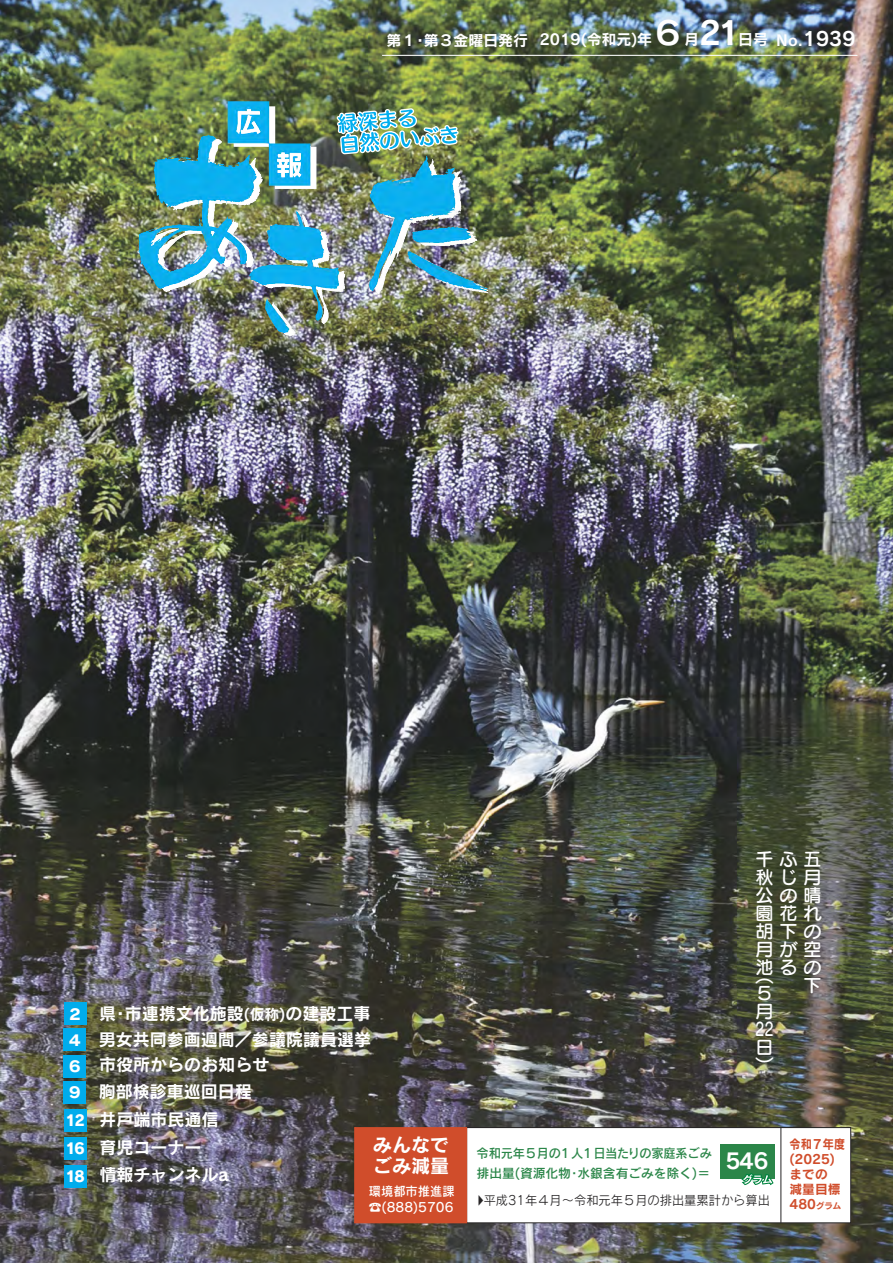
<style>
.page{position:relative;width:893px;height:1263px;background:#fff}
.page>*{position:absolute;margin:0;border:0;box-sizing:border-box;transform-origin:0 0}
.t1{font:31.95px "Rodin Pro N B";color:#fff}
.t2{font:21.3px "Rodin Pro N B";color:#fff}
.t3{font:19.2px/21px "Rodin Pro N B";color:#fff}
.t4{font:18px/18px "Seurat Pro N DB";letter-spacing:.33em;color:#fff;text-align:right}
.t5{font:18px/18px "Seurat Pro N DB";letter-spacing:.33em;color:#fff;text-align:justify;scale:.8 1}
.t6{font:16.95px "Rodin Pro N B";color:#fff}
.t7{font:14.85px "Rodin Pro N B";color:#fff}
.t8{font:14.85px/26.1px "Rodin Pro N EB";color:#fff}
.t9{font:12.75px "Rodin Pro N M";color:#272526;scale:.96 1}
.t10{font:12.75px "Rodin Pro N DB";letter-spacing:-.015em;color:#2b8649;scale:.96 1}
.t11{font:12.75px "Rodin Pro N DB";letter-spacing:-.015em;color:#2b8649}
.t12{font:12.75px/15px "Rodin Pro N B";color:#d04d2b;scale:.87 1}
.t13{font:12.75px "Rodin Pro N DB";color:#fff}
.t14{font:12.75px "Rodin Pro N DB";color:#fff;scale:.96 1}
.t15{font:12.75px "Rodin Pro N B";color:#d04d2b}
.t16{font:8.55px "Rodin Pro N B";color:#d04d2b}
.s1{font-size:31.95px}
.s2{font-size:14.85px}
.s3{font-family:"Rodin Pro N M"}
</style>
<div class="page">
<img style="left:0;top:0;width:893px;height:1263px">
<hr style="left:382px;top:55px;width:475px;height:1px;background:#fff">
<svg style="left:232px;top:104px;width:36px;height:38px"></svg>
<svg style="left:274px;top:146px;width:36px;height:37px"></svg>
<img style="left:335px;top:102px;width:124px;height:62px">
<div style="left:467px;top:1128px;width:383px;height:94px;background:#fff"></div>
<div style="left:466px;top:1127px;width:385px;height:96px;border:1px solid #272526"></div>
<div style="left:720px;top:1144px;width:54px;height:35px;background:#2b8649"></div>
<svg style="left:741px;top:1173px;width:34px;height:13px"></svg>
<hr style="left:781px;top:1127px;width:1px;height:96px;background:#272526">
<div style="left:355px;top:1128px;width:111px;height:94px;background:#d04d2b"></div>
<div style="left:354px;top:1127px;width:113px;height:96px;border:1px solid #d04d2b"></div>
<div style="left:64px;top:1029px;width:22px;height:22px;background:#00acec"></div>
<div style="left:64px;top:1055px;width:22px;height:22px;background:#00acec"></div>
<div style="left:64px;top:1109px;width:22px;height:23px;background:#00acec"></div>
<div style="left:64px;top:1137px;width:22px;height:22px;background:#00acec"></div>
<div style="left:64px;top:1081px;width:22px;height:23px;background:#00acec"></div>
<div style="left:64px;top:1003px;width:22px;height:22px;background:#00acec"></div>
<div style="left:64px;top:1165px;width:22px;height:22px;background:#00acec"></div>
<p class="t7" style="left:387px;top:30px;width:143px">第１第･ ３金曜日発行</p>
<p class="t7" style="left:540px;top:30px;width:161px">2019(令和元 <span class="s1">６</span>年 ) 月</p>
<h1 class="t1" style="left:699px;top:12px;width:42px">21</h1>
<p class="t7" style="left:738px;top:30px;width:31px">日号</p>
<p class="t3" style="left:798px;top:28px;width:59px"><span class="s2">.</span>1939</p>
<p class="t7" style="left:776px;top:30px;width:23px">No</p>
<p class="t8" style="left:68px;top:1000px;width:16px">２</p>
<p class="t8" style="left:67px;top:1026px;width:16px">４<br>６</p>
<p class="t6" style="left:285px;top:1002px;width:87px">の建設工事</p>
<p class="t6" style="left:99px;top:1002px;width:146px">県･市連携文化施設</p>
<p class="t7" style="left:244px;top:1004px;width:43px">(仮称)</p>
<p class="t6" style="left:99px;top:1028px;width:274px">男女共同参画週間／参議院議員選挙</p>
<p class="t6" style="left:99px;top:1053px;width:172px">市役所からのお知らせ</p>
<p class="t4" style="left:756px;top:849px;width:68px">千ふ五秋じ月公の晴園花れ胡下の月が空池るの下</p>
<p class="t4" style="left:756px;top:978px;width:20px;line-height:21.8px;text-align:left">５)月</p>
<p class="t5" style="left:755px;top:1019px;width:25px">22日(</p>
<p class="t8" style="left:67px;top:1079px;width:16px">９</p>
<p class="t6" style="left:99px;top:1080px;width:155px">胸部検診車巡回日程</p>
<p class="t8" style="left:66px;top:1107px;width:21px">12</p>
<p class="t6" style="left:100px;top:1108px;width:121px">井戸端市民通信</p>
<p class="t8" style="left:66px;top:1135px;width:21px">16</p>
<p class="t8" style="left:66px;top:1162px;width:21px">18</p>
<p class="t6" style="left:100px;top:1136px;width:104px">育児コーナー</p>
<p class="t6" style="left:100px;top:1164px;width:131px">情報チャンネルa</p>
<p class="t3" style="left:373px;top:1134px;width:78px">みんなでごみ減量</p>
<p class="t14" style="left:369px;top:1182px;width:91px">環境都市推進課</p>
<p class="t13" style="left:369px;top:1199px;width:86px"><span class="s3">☎</span>)888(5706</p>
<p class="t10" style="left:581px;top:1145px;width:137px">１日当たりの家庭系ごみ</p>
<p class="t10" style="left:477px;top:1145px;width:90px">令和元年５月の</p>
<p class="t2" style="left:726px;top:1147px;width:44px">546</p>
<p class="t11" style="left:477px;top:1165px;width:235px">排出量(資源化物･水銀含有ごみを除く =(</p>
<p class="t10" style="left:559px;top:1145px;width:27px">１人</p>
<p class="t9" style="left:478px;top:1191px;width:306px">◆平成31年４月〜令和元年５月の排出量累計から算出</p>
<p class="t12" style="left:789px;top:1136px;width:65px">令和７年度)2025(までの<br>減量目標</p>
<p class="t15" style="left:789px;top:1196px;width:28px">480</p>
<p class="t16" style="left:816px;top:1200px;width:27px">グラム</p>
</div>
